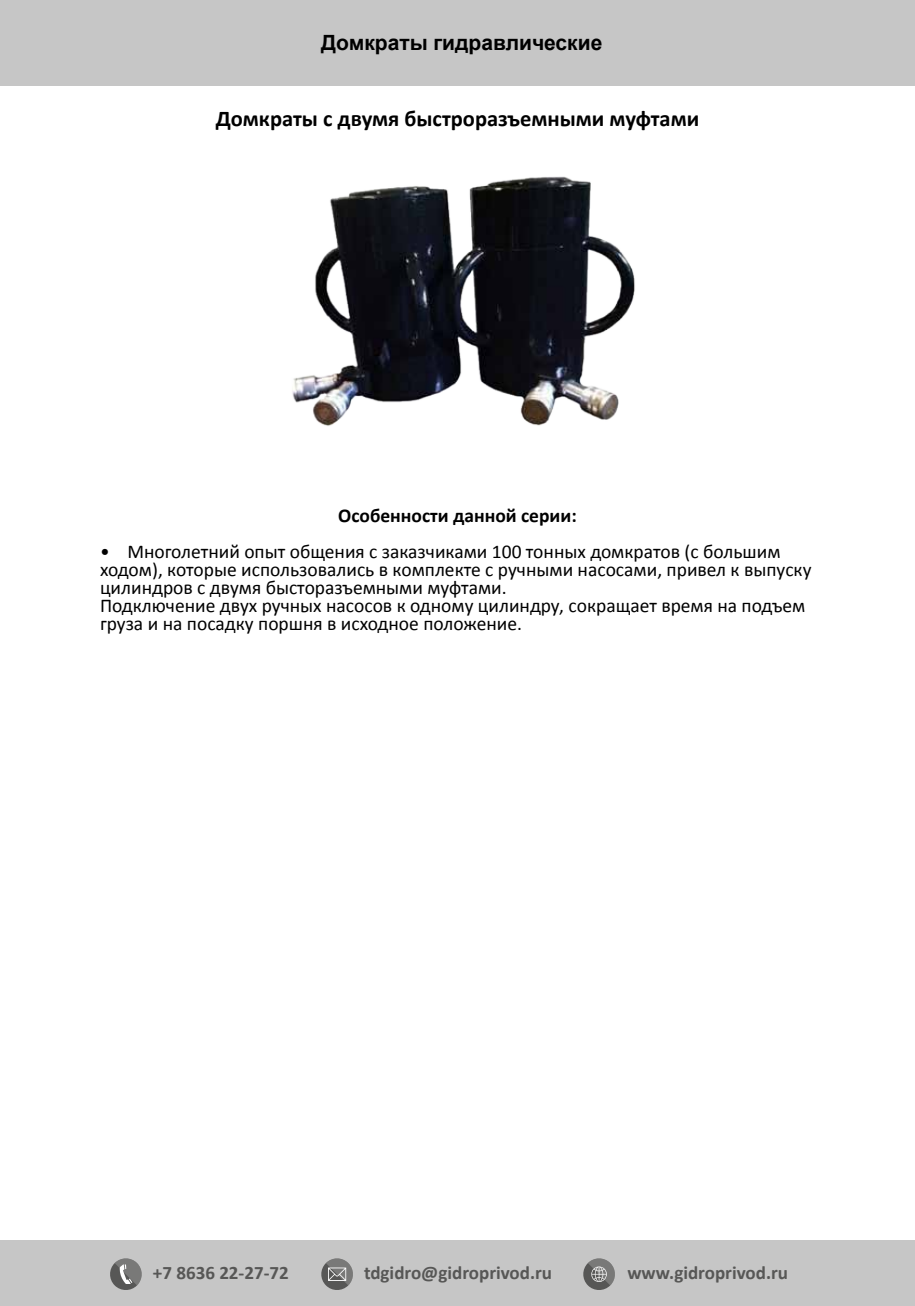
<style>
.page{position:relative;width:915px;height:1306px;background:#fff}
.page>*{position:absolute;margin:0;border:0;box-sizing:border-box;transform-origin:0 0}
.t1{font:700 22.5px "Calibri";color:#000}
.t2{font:700 21px "Arial";color:#000}
.t3{font:19.5px/18px "Calibri";color:#000}
.t4{font:700 19.5px "Calibri";color:#000}
.t5{font:700 19.05px "Calibri";color:#575756}
</style>
<div class="page">
<div style="left:0;top:1239px;width:914px;height:66px;background:#c6c6c6"></div>
<div style="left:0;top:0;width:914px;height:85px;background:#c6c6c6"></div>
<svg style="left:110px;top:1258px;width:32px;height:32px"></svg>
<svg style="left:321px;top:1258px;width:32px;height:32px"></svg>
<svg style="left:583px;top:1258px;width:32px;height:32px"></svg>
<img style="left:292px;top:176px;width:343px;height:250px">
<p class="t2" style="left:321px;top:29px;width:283px">Домкраты гидравлические</p>
<p class="t1" style="left:216px;top:104px;width:485px">Домкраты с двумя быстроразъемными муфтами</p>
<p class="t4" style="left:338px;top:503px;width:240px">Особенности данной серии:</p>
<p class="t3" style="left:100px;top:543px;width:712px">• Многолетний опыт общения с заказчиками 100 тонных домкратов (с большим ходом), которые использовались в комплекте с ручными насосами, привел к выпуску цилиндров с двумя бысторазъемными муфтами.<br>Подключение двух ручных насосов к одному цилиндру, сокращает время на подъем груза и на посадку поршня в исходное положение.</p>
<p class="t5" style="left:153px;top:1260px;width:137px">+7 8636 22-27-72</p>
<p class="t5" style="left:364px;top:1260px;width:189px">tdgidro@gidroprivod.ru</p>
<p class="t5" style="left:627px;top:1260px;width:162px">www.gidroprivod.ru</p>
</div>
